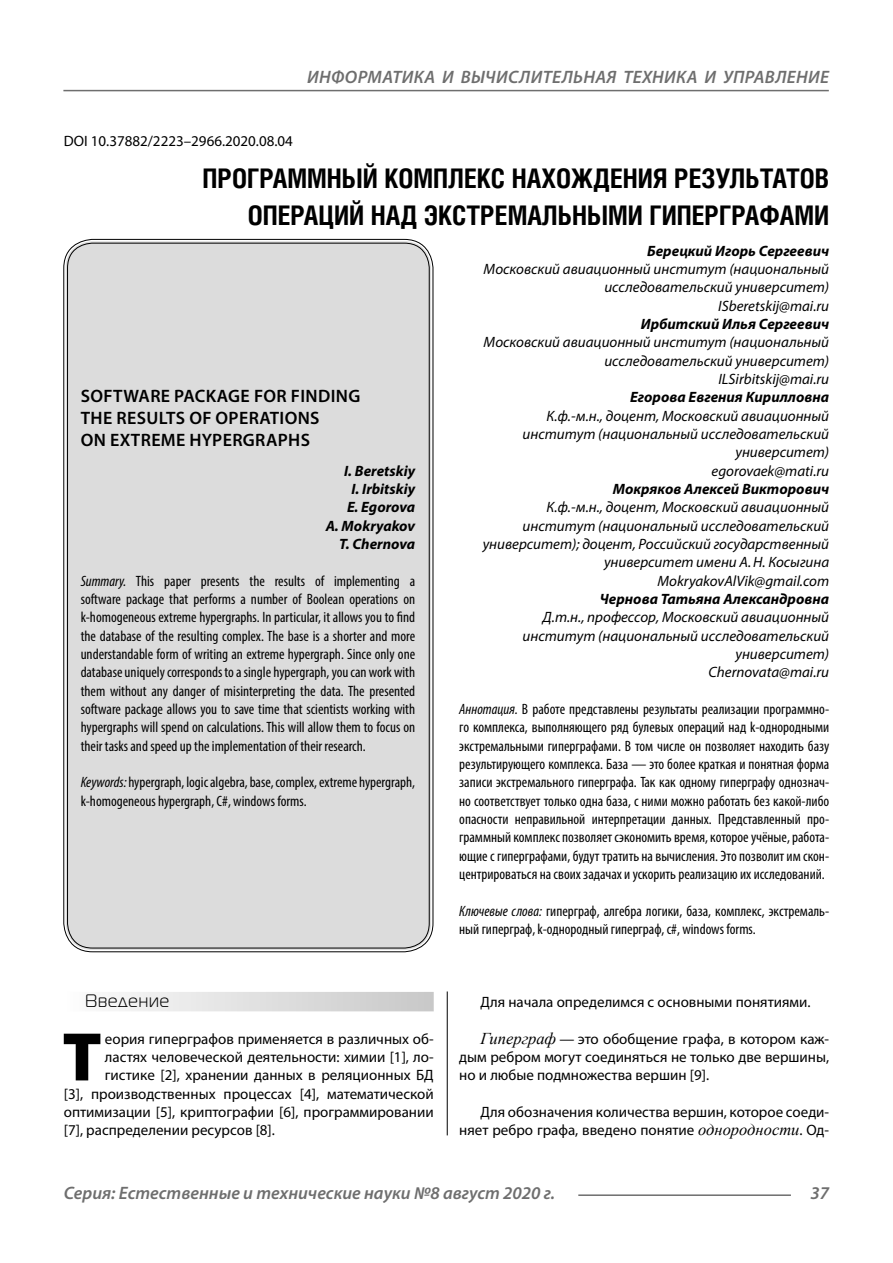
<style>
.page{position:relative;width:893px;height:1263px;background:#fff}
.page>*{position:absolute;margin:0;border:0;box-sizing:border-box;transform-origin:0 0}
.Bukvica{font:900 69.3px "Myriad Pro";color:#000}
.Header{font:700 27px/37.5px "Helios Cond C";color:#000;text-align:right}
.t1{font:italic 600 18px "Myriad Pro";color:#6e6e6e}
.Header-eng{font:600 18px/21.6px "Myriad Pro";letter-spacing:.02em;color:#000}
.Subheader{font:18px "Magistral C";letter-spacing:.05em;color:#000}
.Annotation-rus{font:condensed 15px/18.3px "Myriad Pro";color:#000;text-align:justify}
.Annotation-eng{font:condensed 15px/18.3px "Myriad Pro";color:#000;text-align:justify}
.Author-doc{font:italic 15px/18.3px "Myriad Pro";color:#000;text-align:right}
.Bukvica-2{font:15px "Myriad Pro";color:#000}
.Normal{font:15px/18.3px "Myriad Pro";color:#000;text-align:justify}
.Author{font:italic 700 15px "Myriad Pro";color:#000}
.Author-email{font:italic 15px "Myriad Pro";color:#000}
.Author-eng{font:italic 700 15px "Myriad Pro";color:#000}
.DOI{font:15px "Myriad Pro";color:#000}
.s1{font-style:italic}
.s2{font-family:"Times New Roman";font-style:italic;font-size:16.5px}
</style>
<div class="page">
<hr style="left:447px;top:989px;width:1px;height:146px;background:#000">
<div style="left:64px;top:992px;width:370px;height:19px;background:linear-gradient(to right,#fcfcfc,#c8c8c8)"></div>
<div style="left:66px;top:241px;width:365px;height:709px;background:#dcdcdc;border-radius:27px"></div>
<hr style="left:578px;top:1194px;width:213px;height:2px;background:#6e6e6e">
<hr style="left:63px;top:90px;width:766px;height:1px;background:#6e6e6e">
<p class="t1" style="left:307px;top:66px;width:25px">Информатика</p>
<p class="t1" style="left:442px;top:66px;width:55px">и вычислител</p>
<p class="t1" style="left:573px;top:66px;width:23px">ьная</p>
<p class="t1" style="left:623px;top:66px;width:12px">техника</p>
<p class="t1" style="left:705px;top:66px;width:31px">и управление</p>
<p class="DOI" style="left:64px;top:132px;width:231px">DOI 10.37882/2223–2966.2020.08.04</p>
<p class="Header" style="left:202px;top:159px;width:628px">ПРОГРАММНЫЙ КОМПЛЕКС НАХОЖДЕНИЯ РЕЗУЛЬТАТОВ<br>ОПЕРАЦИЙ НАД ЭКСТРЕМАЛЬНЫМИ ГИПЕРГРАФАМИ</p>
<p class="Author" style="left:647px;top:241px;width:184px">Берецкий Игорь Сергеевич</p>
<p class="Author-doc" style="left:483px;top:260px;width:347px">Московский авиационный институт (национальный исследовательский университет)</p>
<p class="Author-email" style="left:718px;top:296px;width:112px">ISberetskij@mai.ru</p>
<p class="Author" style="left:641px;top:314px;width:190px">Ирбитский Илья Сергеевич</p>
<p class="Author-doc" style="left:483px;top:333px;width:347px">Московский авиационный институт (национальный исследовательский университет)</p>
<p class="Author-email" style="left:718px;top:370px;width:112px">ILSirbitskij@mai.ru</p>
<p class="Author" style="left:630px;top:388px;width:201px">Егорова Евгения Кирилловна</p>
<p class="Author-doc" style="left:523px;top:406px;width:308px">К.ф.-м.н., доцент, Московский авиационный институт (национальный исследовательский университет)</p>
<p class="Author-email" style="left:712px;top:461px;width:119px">egorovaek@mati.ru</p>
<p class="Author" style="left:613px;top:479px;width:218px">Мокряков Алексей Викторович</p>
<p class="Author-doc" style="left:483px;top:498px;width:348px">К.ф.-м.н., доцент, Московский авиационный институт (национальный исследовательский университет); доцент, Российский государственный университет имени А.Н. Косыгина</p>
<p class="Author-email" style="left:657px;top:571px;width:173px">MokryakovAlVik@gmail.com</p>
<p class="Author" style="left:600px;top:589px;width:231px">Чернова Татьяна Александровна</p>
<p class="Author-doc" style="left:523px;top:608px;width:308px">Д.т.н., профессор, Московский авиационный институт (национальный исследовательский университет)</p>
<p class="Author-email" style="left:708px;top:663px;width:122px">Chernovata@mai.ru</p>
<p class="Annotation-rus" style="left:459px;top:700px;width:371px"><span class="s1">Аннотация.</span> В работе представлены результаты реализации программно&shy;го комплекса, выполняющего ряд булевых операций над k-однородными экстремальными гиперграфами. В том числе он позволяет находить базу результирующего комплекса. База — это более краткая и понятная форма записи экстремального гиперграфа. Так как одному гиперграфу однознач&shy;но соответствует только одна база, с ними можно работать без какой-либо опасности неправильной интерпретации данных. Представленный про&shy;граммный комплекс позволяет сэкономить время, которое учёные, работа&shy;ющие с гиперграфами, будут тратить на вычисления. Это позволит им скон&shy;центрироваться на своих задачах и ускорить реализацию их исследований.</p>
<p class="Annotation-rus" style="left:459px;top:901px;width:371px"><span class="s1">Ключевые слова:</span> гиперграф, алгебра логики, база, комплекс, экстремаль&shy;ный гиперграф, k-однородный гиперграф, с#, windows forms.</p>
<p class="Header-eng" style="left:81px;top:385px;width:281px">SOFTWARE PACKAGE FOR FINDING<br>THE RESULTS OF OPERATIONS<br>ON EXTREME HYPERGRAPHS</p>
<p class="Author-eng" style="left:344px;top:461px;width:73px">I. Beretskiy</p>
<p class="Author-eng" style="left:351px;top:479px;width:65px">I. Irbitskiy</p>
<p class="Author-eng" style="left:347px;top:498px;width:70px">E. Egorova</p>
<p class="Author-eng" style="left:326px;top:516px;width:91px">A. Mokryakov</p>
<p class="Author-eng" style="left:339px;top:534px;width:78px">T. Chernova</p>
<p class="Annotation-eng" style="left:81px;top:571px;width:336px"><span class="s1">Summary.</span> This paper presents the results of implementing a software package that performs a number of Boolean operations on k-homogeneous extreme hypergraphs. In particular, it allows you to find the database of the resulting complex. The base is a shorter and more understandable form of writing an extreme hypergraph. Since only one database uniquely corresponds to a single hypergraph, you can work with them without any danger of misinterpreting the data. The presented software package allows you to save time that scientists working with hypergraphs will spend on calculations. This will allow them to focus on their tasks and speed up the implementation of their research.</p>
<p class="Annotation-eng" style="left:81px;top:773px;width:336px"><span class="s1">Keywords:</span> hypergraph, logic algebra, base, complex, extreme hypergraph, k-homogeneous hypergraph, C#, windows forms.</p>
<p class="Subheader" style="left:85px;top:991px;width:86px">Введение</p>
<p class="Bukvica" style="left:62px;top:1011px;width:41px">Т</p>
<p class="Bukvica-2" style="left:105px;top:1029px;width:330px">еория гиперграфов применяется в различных об-</p>
<p class="Bukvica-2" style="left:105px;top:1048px;width:330px">ластях человеческой деятельности: химии [1], ло-</p>
<p class="Bukvica-2" style="left:105px;top:1066px;width:330px">гистике [2], хранении данных в реляционных БД</p>
<p class="Bukvica-2" style="left:64px;top:1084px;width:371px">[3], производственных процессах [4], математической</p>
<p class="Bukvica-2" style="left:64px;top:1103px;width:371px">оптимизации [5], криптографии [6], программировании</p>
<p class="Bukvica-2" style="left:64px;top:1121px;width:213px">[7], распределении ресурсов [8].</p>
<p class="Normal" style="left:480px;top:993px;width:331px">Для начала определимся с основными понятиями.</p>
<p class="Normal" style="left:459px;top:1029px;width:371px;text-indent:21px"><span class="s2">Гиперграф</span> — это обобщение графа, в котором каж&shy;дым ребром могут соединяться не только две вершины, но и любые подмножества вершин [9].</p>
<p class="Normal" style="left:459px;top:1103px;width:371px;text-align:right">Для обозначения количества вершин, которое соеди&shy;няет ребро графа, введено понятие <span class="s2">однородности</span>. Од-</p>
<p class="t1" style="left:64px;top:1182px;width:493px">Серия: Естественные и технические науки №8 август 2020 г.</p>
<p class="t1" style="left:810px;top:1182px;width:20px">37</p>
</div>
